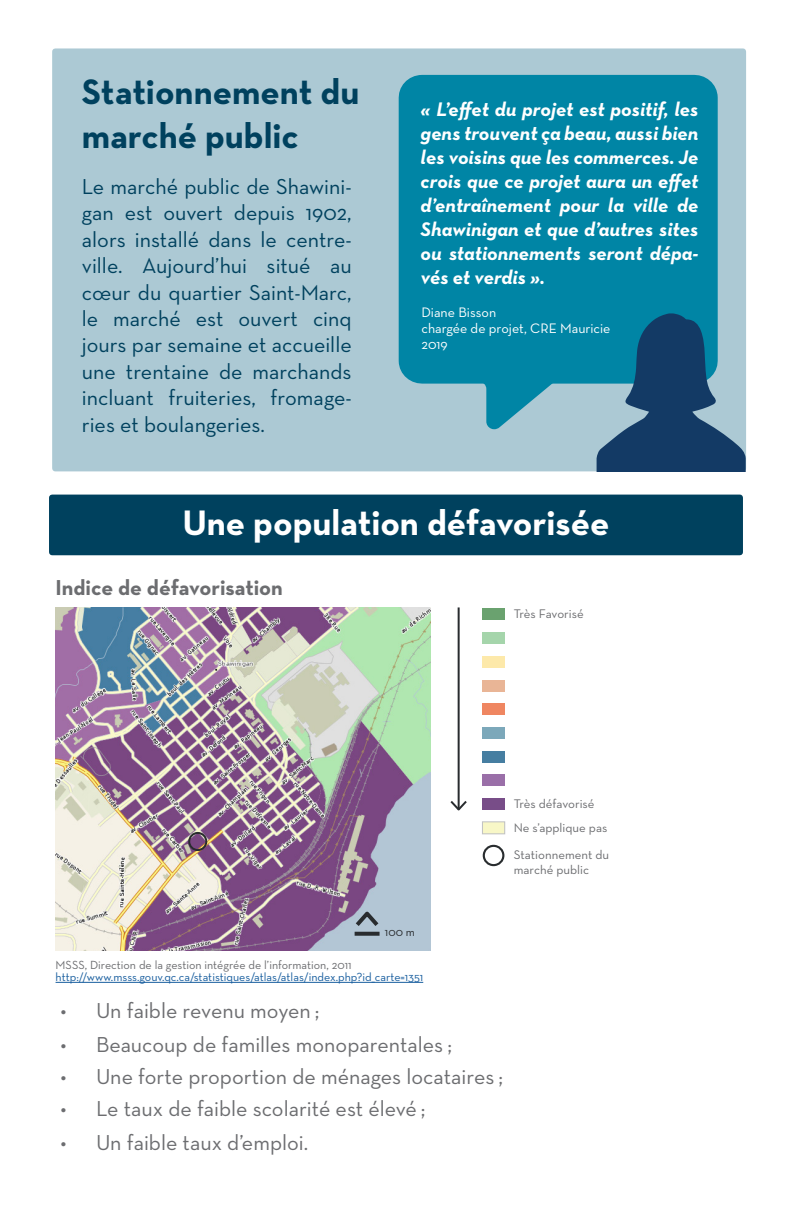
<style>
.page{position:relative;width:792px;height:1224px;background:#fff}
.page>*{position:absolute;margin:0;border:0;box-sizing:border-box;transform-origin:0 0}
.t1{font:700 36px "Neutra Text";color:#00415e}
.t2{font:700 36px "Neutra Text";color:#fff}
.t3{font:22px/26.4px "Neutra Text";color:#00415e;text-align:justify}
.t4{font:22px "Neutra Text";color:#6c6d70}
.t5{font:700 22px "Neutra Text";color:#6c6d70}
.t6{font:italic 700 20px/24px "Neutra Text";color:#fff;text-align:justify}
.t7{font:14px "Neutra Text";color:#fff}
.t8{font:12.6px/23.8px "Neutra Text";color:#6c6d70}
.t9{font:12px "Neutra Text";color:#175d9e}
.t10{font:12px "Neutra Text";color:#6c6d70}
.t11{font:12px "Neutra Text";color:#292c2f}
</style>
<div class="page">
<div style="left:49px;top:495px;width:694px;height:60px;background:#00415e"></div>
<div style="left:52px;top:48px;width:694px;height:423px;background:#acc9d4"></div>
<svg style="left:484px;top:384px;width:68px;height:45px;fill:#0085a5"></svg>
<div style="left:422px;top:98px;width:272px;height:263px;background:#0085a5"></div>
<div style="left:399px;top:75px;width:318px;height:309px;border:46px solid #0085a5"></div>
<svg style="left:597px;top:313px;width:149px;height:158px"></svg>
<img style="left:56px;top:607px;width:374px;height:343px">
<hr style="left:458px;top:607px;width:2px;height:203px;background:#292c2f">
<svg style="left:450px;top:799px;width:17px;height:12px"></svg>
<svg style="left:352px;top:908px;width:31px;height:22px"></svg>
<svg style="left:355px;top:932px;width:25px;height:4px"></svg>
<hr style="left:56px;top:982px;width:367px;height:1px;background:#175d9e">
<div style="left:482px;top:608px;width:23px;height:12px;background:#6aa26f"></div>
<div style="left:482px;top:656px;width:23px;height:12px;background:#fde9aa"></div>
<div style="left:482px;top:680px;width:23px;height:12px;background:#e9b596"></div>
<div style="left:482px;top:703px;width:23px;height:12px;background:#ef8661"></div>
<div style="left:482px;top:727px;width:23px;height:12px;background:#7ca8ba"></div>
<div style="left:482px;top:632px;width:23px;height:12px;background:#a5d5ab"></div>
<div style="left:482px;top:751px;width:23px;height:12px;background:#467ea1"></div>
<div style="left:482px;top:774px;width:23px;height:12px;background:#9a6fa8"></div>
<div style="left:482px;top:798px;width:23px;height:12px;background:#784d88"></div>
<div style="left:482px;top:822px;width:23px;height:12px;background:#f8f7c7"></div>
<div style="left:482px;top:821px;width:23px;height:13px;border:1px solid #c2c3c3"></div>
<div style="left:483px;top:845px;width:21px;height:21px;border:2px solid #292d2f;border-radius:50%"></div>
<div style="left:188px;top:832px;width:19px;height:19px;border:2px solid #292c2f;border-radius:50%"></div>
<p class="t1" style="left:82px;top:70px;width:279px">Stationnement du</p>
<p class="t1" style="left:82px;top:113px;width:218px">marché public</p>
<p class="t3" style="left:82px;top:173px;width:271px">Le marché public de Shawini&shy;gan est ouvert depuis 1902, alors installé dans le centre&shy;ville. Aujourd’hui situé au cœur du quartier Saint-Marc, le marché est ouvert cinq jours par semaine et accueille une trentaine de marchands incluant fruiteries, fromage&shy;ries et boulangeries.</p>
<p class="t6" style="left:421px;top:97px;width:279px">« L’effet du projet est positif, les gens trouvent ça beau, aussi bien les voisins que les commerces. Je crois que ce projet aura un effet d’entraînement pour la ville de Shawinigan et que d’autres sites ou stationnements seront dépa&shy;vés et verdis ».</p>
<p class="t7" style="left:422px;top:303px;width:76px">Diane Bisson</p>
<p class="t7" style="left:422px;top:319px;width:191px">chargée de projet, CRE Mauricie</p>
<p class="t7" style="left:422px;top:335px;width:28px">2019</p>
<p class="t2" style="left:182px;top:500px;width:429px">Une population défavorisée</p>
<p class="t5" style="left:56px;top:574px;width:229px">Indice de défavorisation</p>
<p class="t8" style="left:514px;top:602px;width:71px">Très Favorisé</p>
<p class="t8" style="left:514px;top:792px;width:95px">Très défavorisé<br>Ne s’applique pas</p>
<p class="t8" style="left:514px;top:847px;width:97px;line-height:15.2px">Stationnement du marché public</p>
<p class="t11" style="left:385px;top:925px;width:31px">100 m</p>
<p class="t10" style="left:56px;top:957px;width:297px">MSSS, Direction de la gestion intégrée de l’information, 2011</p>
<p class="t9" style="left:56px;top:969px;width:369px">http://www.msss.gouv.qc.ca/statistiques/atlas/atlas/index.php?id_carte=1351</p>
<p class="t4" style="left:61px;top:997px;width:260px">• Un faible revenu moyen ;</p>
<p class="t4" style="left:61px;top:1031px;width:393px">• Beaucoup de familles monoparentales ;</p>
<p class="t4" style="left:61px;top:1063px;width:444px">• Une forte proportion de ménages locataires ;</p>
<p class="t4" style="left:61px;top:1095px;width:366px">• Le taux de faible scolarité est élevé ;</p>
<p class="t4" style="left:61px;top:1129px;width:249px">• Un faible taux d’emploi.</p>
</div>
